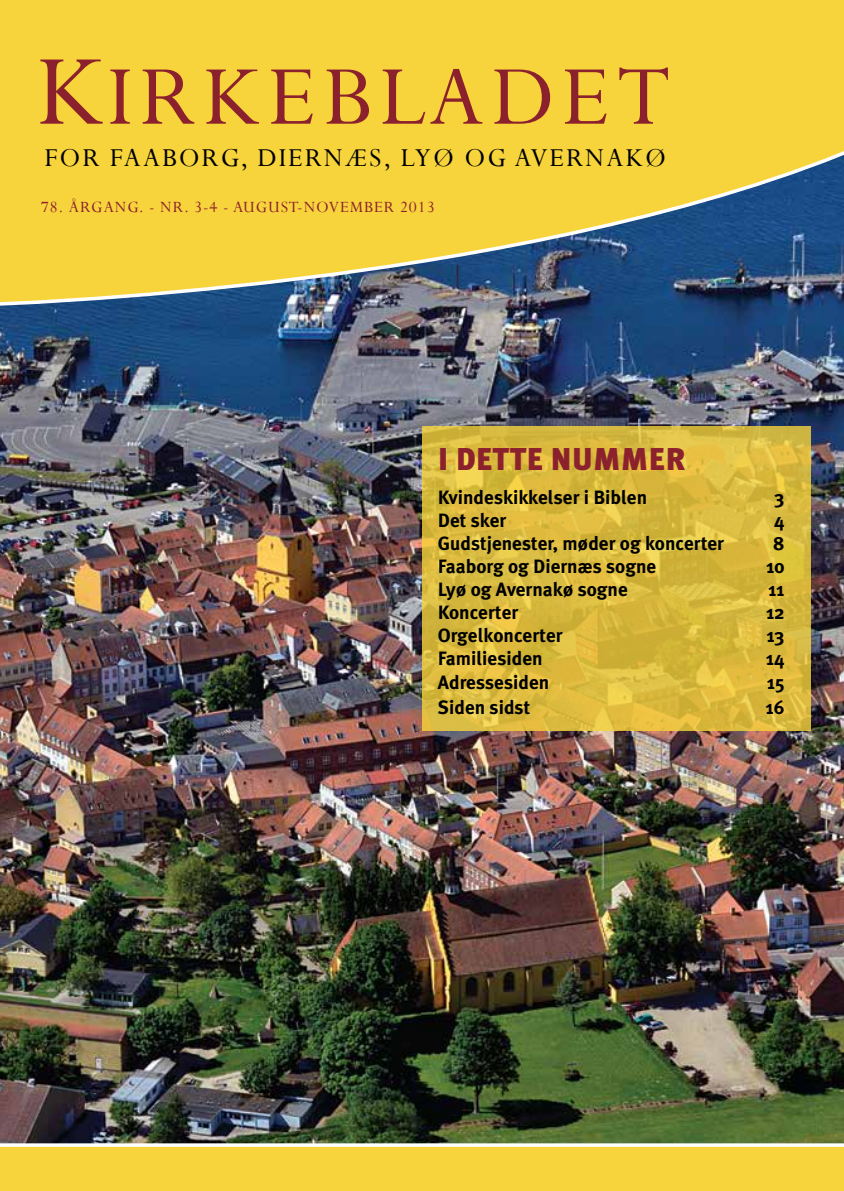
<style>
.page{position:relative;width:844px;height:1191px;background:#fff}
.page>*{position:absolute;margin:0;border:0;box-sizing:border-box;transform-origin:0 0}
.t1{font:94.5px "Perpetua";letter-spacing:.075em;color:#8c212e}
.t2{font:900 31.5px "Meta Plus";color:#8c212e}
.t3{font:28.88px "Perpetua";letter-spacing:.065em;color:#000}
.t4{font:700 19.25px "Meta Plus";color:#000}
.t5{font:17.5px "Perpetua";letter-spacing:.05em;color:#8c212e}
.s1{font-size:112px}
</style>
<div class="page">
<img style="left:0;top:308px;width:843px;height:835px">
<svg style="left:422px;top:426px;width:388px;height:305px;background:#dbbb3f"></svg>
<svg style="left:0;top:0;width:843px;height:308px;background:#d2bc49"></svg>
<svg style="left:0;top:1143px;width:843px;height:48px;background:#f6d649"></svg>
<h1 class="t1" style="left:36px;top:37px;width:635px"><span class="s1">K</span>IRKEBLADET</h1>
<h3 class="t3" style="left:44px;top:139px;width:83px">for Faab</h3>
<h3 class="t3" style="left:179px;top:139px;width:489px">org, Diernæs, Lyø og Avernakø</h3>
<p class="t5" style="left:41px;top:196px;width:395px">78. årgang. - nr . 3-4 - AUGUST-NovemBer 2013</p>
<h2 class="t2" style="left:438px;top:441px;width:249px">I DETTE NUMMER</h2>
<p class="t4" style="left:438px;top:486px;width:211px">Kvindeskikkelser i Biblen</p>
<p class="t4" style="left:774px;top:486px;width:11px">3</p>
<p class="t4" style="left:438px;top:509px;width:70px">Det sker</p>
<p class="t4" style="left:773px;top:509px;width:12px">4</p>
<p class="t4" style="left:438px;top:532px;width:287px">Gudstjenester, møder og koncerter</p>
<p class="t4" style="left:772px;top:532px;width:13px">8</p>
<p class="t4" style="left:438px;top:555px;width:220px">Faaborg og Diernæs sogne</p>
<p class="t4" style="left:766px;top:555px;width:20px">10</p>
<p class="t4" style="left:438px;top:578px;width:191px">Lyø og Avernakø sogne</p>
<p class="t4" style="left:768px;top:578px;width:18px">11</p>
<p class="t4" style="left:438px;top:601px;width:82px">Koncerter</p>
<p class="t4" style="left:766px;top:601px;width:20px">12</p>
<p class="t4" style="left:438px;top:624px;width:126px">Orgelkoncerter</p>
<p class="t4" style="left:766px;top:624px;width:19px">13</p>
<p class="t4" style="left:438px;top:647px;width:106px">Familiesiden</p>
<p class="t4" style="left:765px;top:647px;width:20px">14</p>
<p class="t4" style="left:438px;top:670px;width:113px">Adressesiden</p>
<p class="t4" style="left:766px;top:670px;width:19px">15</p>
<p class="t4" style="left:438px;top:696px;width:94px">Siden sidst</p>
<p class="t4" style="left:765px;top:696px;width:20px">16</p>
</div>
